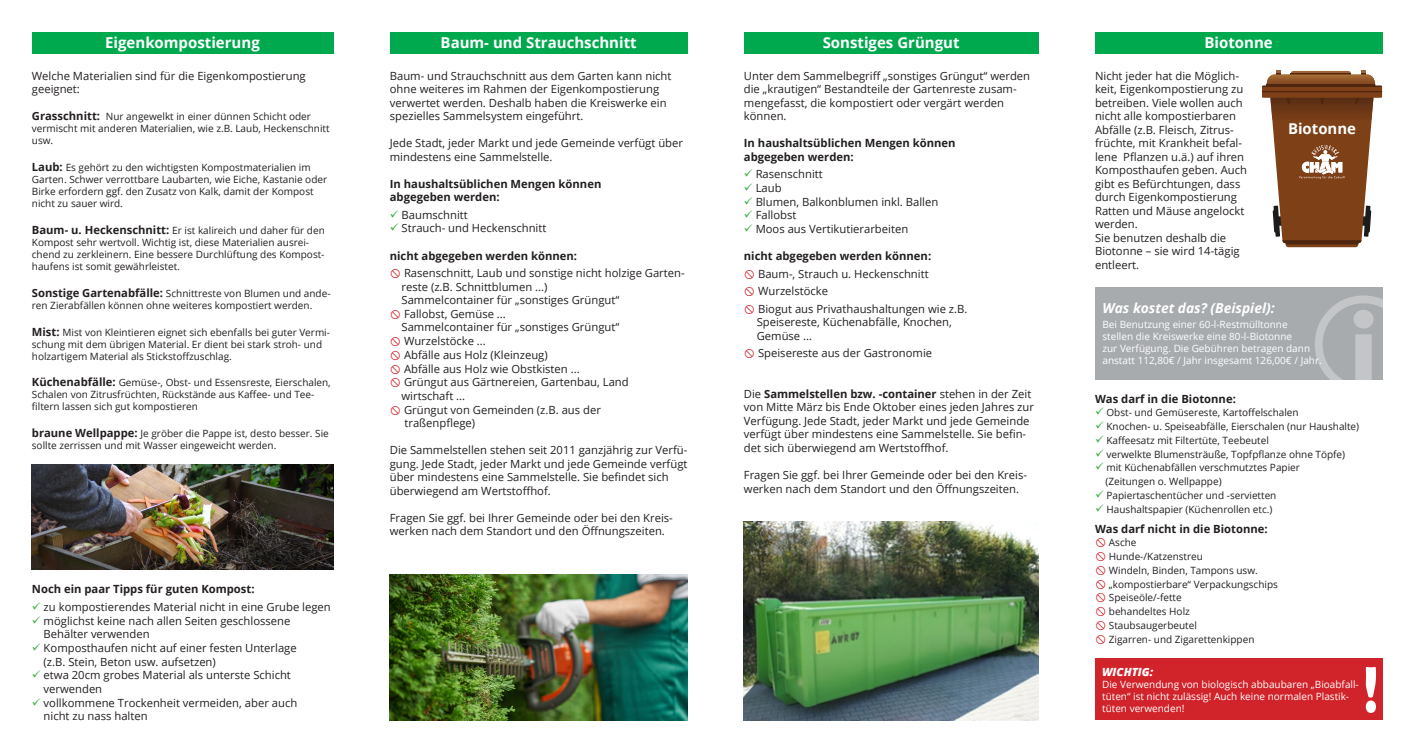
<style>
.page{position:relative;width:1414px;height:752px;background:#fff}
.page>*{position:absolute;margin:0;border:0;box-sizing:border-box;transform-origin:0 0}
.t1{font:700 15px "Open Sans";color:#fff}
.t2{font:700 14.88px "Open Sans";color:#fff}
.t3{font:italic 700 13.75px "Open Sans";color:#fff}
.t4{font:11.25px/13.5px "Open Sans";color:#231f20}
.t5{font:700 11.25px/13.5px "Open Sans";color:#231f20}
.t6{font:italic 800 11.25px "Open Sans";color:#fff}
.t7{font:10px/12px "Open Sans";color:#231f20}
.t8{font:10px/12px "Open Sans";color:#fff}
.s1{font-weight:700;font-size:11.25px}
.s2{color:#40ae49}
.s3{font-weight:700}
</style>
<div class="page">
<div style="left:390px;top:32px;width:297px;height:21px;background:#00a94e"></div>
<img style="left:390px;top:574px;width:297px;height:145px">
<div style="left:32px;top:32px;width:301px;height:21px;background:#00a94e"></div>
<img style="left:32px;top:464px;width:301px;height:105px">
<div style="left:744px;top:32px;width:294px;height:21px;background:#00a94e"></div>
<img style="left:744px;top:521px;width:294px;height:198px">
<div style="left:1095px;top:32px;width:287px;height:21px;background:#00a94e"></div>
<div style="left:1095px;top:287px;width:287px;height:92px;background:#a8abae"></div>
<svg style="left:1315px;top:295px;width:67px;height:84px"></svg>
<svg style="left:1262px;top:71px;width:120px;height:176px"></svg>
<div style="left:1095px;top:658px;width:287px;height:61px;background:#d1232a"></div>
<svg style="left:1366px;top:667px;width:10px;height:45px"></svg>
<h1 class="t1" style="left:105px;top:32px;width:156px">Eigenkompostierung</h1>
<p class="t4" style="left:32px;top:68px;width:275px">Welche Materialien sind für die Eigenkompostierung geeignet:</p>
<p class="t7" style="left:32px;top:110px;width:299px"><span class="s1">Grasschnitt:</span> Nur angewelkt in einer dünnen Schicht oder vermischt mit anderen Materialien, wie z.B. Laub, Heckenschnitt usw.</p>
<p class="t7" style="left:32px;top:161px;width:297px"><span class="s1">Laub:</span> Es gehört zu den wichtigsten Kompostmaterialien im Garten. Schwer verrottbare Laubarten, wie Eiche, Kastanie oder Birke erfordern ggf. den Zusatz von Kalk, damit der Kompost nicht zu sauer wird.</p>
<p class="t7" style="left:32px;top:224px;width:294px"><span class="s1">Baum- u. Heckenschnitt:</span> Er ist kalireich und daher für den Kompost sehr wertvoll. Wichtig ist, diese Materialien ausrei&shy;chend zu zerkleinern. Eine bessere Durchlüftung des Kompost&shy;haufens ist somit gewährleistet.</p>
<p class="t7" style="left:32px;top:287px;width:300px"><span class="s1">Sonstige Gartenabfälle:</span> Schnittreste von Blumen und ande&shy;ren Zierabfällen können ohne weiteres kompostiert werden.</p>
<p class="t7" style="left:32px;top:326px;width:300px"><span class="s1">Mist:</span> Mist von Kleintieren eignet sich ebenfalls bei guter Vermi&shy;schung mit dem übrigen Material. Er dient bei stark stroh- und holzartigem Material als Stickstoffzuschlag.</p>
<p class="t7" style="left:32px;top:376px;width:300px"><span class="s1">Küchenabfälle:</span> Gemüse-, Obst- und Essensreste, Eierschalen,<br>Schalen von Zitrusfrüchten, Rückstände aus Kaffee- und Tee&shy;filtern lassen sich gut kompostieren</p>
<p class="t7" style="left:32px;top:427px;width:298px"><span class="s1">braune Wellpappe:</span> Je gröber die Pappe ist, desto besser. Sie sollte zerrissen und mit Wasser eingeweicht werden.</p>
<p class="t5" style="left:32px;top:582px;width:224px">Noch ein paar Tipps für guten Kompost:</p>
<p class="t4" style="left:32px;top:599px;width:300px"><span class="s2">✓</span> zu kompostierendes Material nicht in eine Grube legen</p>
<p class="t4" style="left:44px;top:613px;width:248px;text-indent:-12px"><span class="s2">✓</span> möglichst keine nach allen Seiten geschlossene<br>Behälter verwenden</p>
<p class="t4" style="left:44px;top:640px;width:255px;text-indent:-12px"><span class="s2">✓</span> Komposthaufen nicht auf einer festen Unterlage (z.B. Stein, Beton usw. aufsetzen)</p>
<p class="t4" style="left:44px;top:667px;width:249px;text-indent:-12px"><span class="s2">✓</span> etwa 20cm grobes Material als unterste Schicht verwenden</p>
<p class="t4" style="left:44px;top:695px;width:255px;text-indent:-12px"><span class="s2">✓</span> vollkommene Trockenheit vermeiden, aber auch nicht zu nass halten</p>
<h1 class="t1" style="left:441px;top:32px;width:198px">Baum- und Strauchschnitt</h1>
<p class="t4" style="left:390px;top:68px;width:283px">Baum- und Strauchschnitt aus dem Garten kann nicht ohne weiteres im Rahmen der Eigenkompostierung verwertet werden. Deshalb haben die Kreiswerke ein spezielles Sammelsystem eingeführt.</p>
<p class="t4" style="left:390px;top:136px;width:295px">Jede Stadt, jeder Markt und jede Gemeinde verfügt über mindestens eine Sammelstelle.</p>
<p class="t5" style="left:390px;top:176px;width:213px">In haushaltsüblichen Mengen können abgegeben werden:</p>
<p class="t4" style="left:390px;top:207px;width:80px"><span class="s2">✓</span> Baumschnitt</p>
<p class="t4" style="left:390px;top:221px;width:158px"><span class="s2">✓</span> Strauch- und Heckenschnitt</p>
<p class="t5" style="left:390px;top:248px;width:189px">nicht abgegeben werden können:</p>
<p class="t4" style="left:401px;top:266px;width:285px">Rasenschnitt, Laub und sonstige nicht holzige Garten&shy;reste (z.B. Schnittblumen ...)<br>Sammelcontainer für „sonstiges Grüngut“<br>Fallobst, Gemüse ...<br>Sammelcontainer für „sonstiges Grüngut“<br>Wurzelstöcke ...<br>Abfälle aus Holz (Kleinzeug)<br>Abfälle aus Holz wie Obstkisten ...<br>Grüngut aus Gärtnereien, Gartenbau, Land<br>wirtschaft ...<br>Grüngut von Gemeinden (z.B. aus der<br>traßenpflege)</p>
<p class="t4" style="left:390px;top:443px;width:299px">Die Sammelstellen stehen seit 2011 ganzjährig zur Verfü&shy;gung. Jede Stadt, jeder Markt und jede Gemeinde verfügt über mindestens eine Sammelstelle. Sie befindet sich überwiegend am Wertstoffhof.</p>
<p class="t4" style="left:390px;top:510px;width:285px">Fragen Sie ggf. bei Ihrer Gemeinde oder bei den Kreis&shy;werken nach dem Standort und den Öffnungszeiten.</p>
<h1 class="t1" style="left:823px;top:32px;width:138px">Sonstiges Grüngut</h1>
<p class="t4" style="left:744px;top:68px;width:288px">Unter dem Sammelbegriff „sonstiges Grüngut“ werden die „krautigen“ Bestandteile der Gartenreste zusam&shy;mengefasst, die kompostiert oder vergärt werden können.</p>
<p class="t5" style="left:744px;top:136px;width:213px">In haushaltsüblichen Mengen können abgegeben werden:</p>
<p class="t4" style="left:744px;top:167px;width:80px"><span class="s2">✓</span> Rasenschnitt</p>
<p class="t4" style="left:744px;top:181px;width:39px"><span class="s2">✓</span> Laub</p>
<p class="t4" style="left:744px;top:194px;width:196px"><span class="s2">✓</span> Blumen, Balkonblumen inkl. Ballen</p>
<p class="t4" style="left:744px;top:208px;width:54px"><span class="s2">✓</span> Fallobst</p>
<p class="t4" style="left:744px;top:222px;width:166px"><span class="s2">✓</span> Moos aus Vertikutierarbeiten</p>
<p class="t5" style="left:744px;top:249px;width:189px">nicht abgegeben werden können:</p>
<p class="t4" style="left:758px;top:264px;width:211px;line-height:17.5px">Baum-, Strauch u. Heckenschnitt<br>Wurzelstöcke<br>Biogut aus Privathaushaltungen wie z.B.</p>
<p class="t4" style="left:757px;top:315px;width:197px">Speisereste, Küchenabfälle, Knochen,<br>Gemüse ...</p>
<p class="t4" style="left:758px;top:346px;width:176px">Speisereste aus der Gastronomie</p>
<p class="t4" style="left:744px;top:386px;width:292px">Die <span class="s3">Sammelstellen bzw. -container</span> stehen in der Zeit von Mitte März bis Ende Oktober eines jeden Jahres zur Verfügung. Jede Stadt, jeder Markt und jede Gemeinde verfügt über mindestens eine Sammelstelle. Sie befin&shy;det sich überwiegend am Wertstoffhof.</p>
<p class="t4" style="left:744px;top:467px;width:285px">Fragen Sie ggf. bei Ihrer Gemeinde oder bei den Kreis&shy;werken nach dem Standort und den Öffnungszeiten.</p>
<h1 class="t1" style="left:1204px;top:32px;width:70px">Biotonne</h1>
<p class="t4" style="left:1095px;top:68px;width:154px">Nicht jeder hat die Möglich&shy;keit, Eigenkompostierung zu betreiben. Viele wollen auch nicht alle kompostierbaren<br>Abfälle (z.B. Fleisch, Zitrus&shy;früchte, mit Krankheit befal&shy;lene Pflanzen u.ä.) auf ihren<br>Komposthaufen geben. Auch gibt es Befürchtungen, dass durch Eigenkompostierung<br>Ratten und Mäuse angelockt werden.<br>Sie benutzen deshalb die<br>Biotonne – sie wird 14-tägig entleert.</p>
<h2 class="t2" style="left:1288px;top:118px;width:69px">Biotonne</h2>
<p class="t3" style="left:1102px;top:298px;width:174px">Was kostet das? (Beispiel):</p>
<p class="t8" style="left:1102px;top:318px;width:221px">Bei Benutzung einer 60-l-Restmülltonne<br>stellen die Kreiswerke eine 80-l-Biotonne<br>zur Verfügung. Die Gebühren betragen dann anstatt 112,80€ / Jahr insgesamt 126,00€ / Jahr.</p>
<p class="t5" style="left:1095px;top:391px;width:142px">Was darf in die Biotonne:</p>
<p class="t7" style="left:1095px;top:406px;width:205px"><span class="s2">✓</span> Obst- und Gemüsereste, Kartoffelschalen</p>
<p class="t7" style="left:1095px;top:420px;width:266px"><span class="s2">✓</span> Knochen- u. Speiseabfälle, Eierschalen (nur Haushalte)</p>
<p class="t7" style="left:1095px;top:433px;width:175px"><span class="s2">✓</span> Kaffeesatz mit Filtertüte, Teebeutel</p>
<p class="t7" style="left:1095px;top:447px;width:252px"><span class="s2">✓</span> verwelkte Blumensträuße, Topfpflanze ohne Töpfe)</p>
<p class="t7" style="left:1105px;top:460px;width:196px;line-height:13.8px;text-indent:-10px"><span class="s2">✓</span> mit Küchenabfällen verschmutztes Papier (Zeitungen o. Wellpappe)</p>
<p class="t7" style="left:1095px;top:488px;width:183px"><span class="s2">✓</span> Papiertaschentücher und -servietten</p>
<p class="t7" style="left:1095px;top:502px;width:179px"><span class="s2">✓</span> Haushaltspapier (Küchenrollen etc.)</p>
<p class="t5" style="left:1095px;top:521px;width:174px">Was darf nicht in die Biotonne:</p>
<p class="t7" style="left:1109px;top:535px;width:171px;line-height:13.8px">Asche<br>Hunde-/Katzenstreu<br>Windeln, Binden, Tampons usw. „kompostierbare“ Verpackungschips<br>Speiseöle/-fette<br>behandeltes Holz<br>Staubsaugerbeutel<br>Zigarren- und Zigarettenkippen</p>
<p class="t6" style="left:1102px;top:662px;width:53px">WICHTIG:</p>
<p class="t8" style="left:1102px;top:677px;width:258px">Die Verwendung von biologisch abbaubaren „Bioabfall&shy;tüten“ ist nicht zulässig! Auch keine normalen Plastik&shy;tüten verwenden!</p>
</div>
